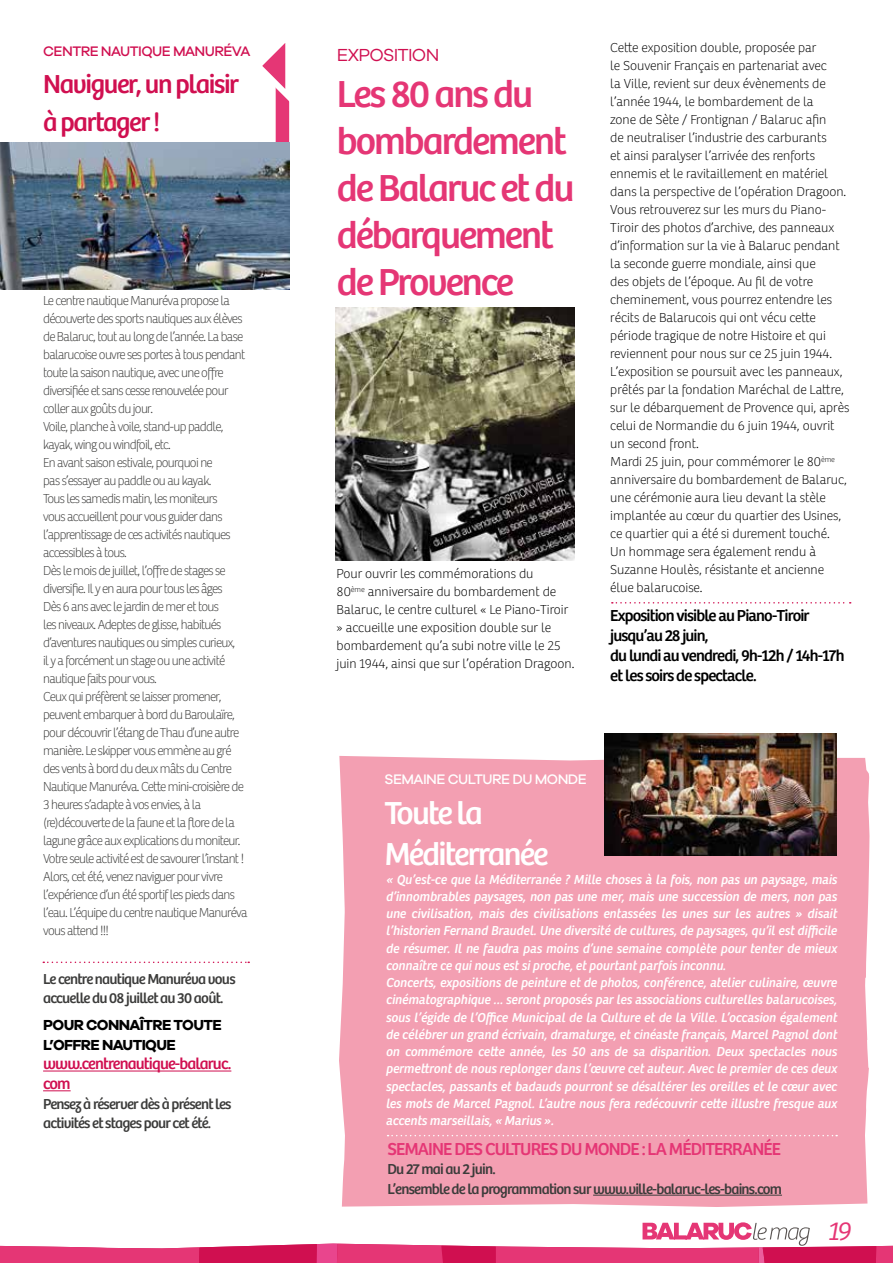
<style>
.page{position:relative;width:893px;height:1263px;background:#fff}
.page>*{position:absolute;margin:0;border:0;box-sizing:border-box;transform-origin:0 0}
.t1{font:39px/46.8px "Bree";letter-spacing:-.05em;color:#e53675}
.t2{font:33px/40.5px "Bree";letter-spacing:-.055em;color:#fff}
.t3{font:27px/37.5px "Bree";letter-spacing:-.05em;color:#d00f50}
.t4{font:italic 300 27px "Bree";color:#e53675}
.t5{font:18px "Bree";letter-spacing:-.05em;color:#e53675}
.t6{font:18px "Galano Grotesque";letter-spacing:-.04em;color:#d00f50}
.t7{font:16.5px/19.8px "Bree";letter-spacing:-.05em;color:#000}
.t8{font:16.5px/19.8px "Bree";letter-spacing:-.05em;color:#d00f50}
.t9{font:15px/19.5px "Bree";letter-spacing:-.05em;color:#3c3c3b}
.t10{font:700 15px/19.5px "Galano Grotesque";letter-spacing:-.04em;color:#000}
.t11{font:500 14.25px "Galano Grotesque";letter-spacing:-.04em;color:#d00f50}
.t12{font:500 14.25px "Galano Grotesque";letter-spacing:-.04em;color:#fff}
.t13{font:100 13.5px/18px "Bree";color:#000}
.t14{font:100 13.5px/18px "Bree";letter-spacing:-.05em;color:#3c3c3b;scale:.96 1}
.t15{font:italic 13.5px/17.2px "Bree";color:#fff;scale:.95 1}
</style>
<div class="page">
<svg style="left:0;top:1222px;width:893px;height:41px"></svg>
<img style="left:1px;top:143px;width:289px;height:146px">
<hr style="left:43px;top:1070px;width:188px;height:1px;background:#d00f50">
<svg style="left:43px;top:1090px;width:28px;height:1px"></svg>
<img style="left:336px;top:308px;width:239px;height:252px">
<div style="left:339px;top:756px;width:530px;height:451px;background:#f39fb2"></div>
<img style="left:604px;top:734px;width:233px;height:121px">
<svg style="left:249px;top:43px;width:41px;height:205px"></svg>
<svg style="left:612px;top:602px;width:239px;height:1px"></svg>
<svg style="left:43px;top:961px;width:206px;height:2px"></svg>
<hr style="left:593px;top:1195px;width:189px;height:1px;background:#3c3c3b">
<svg style="left:388px;top:1135px;width:449px;height:1px"></svg>
<p class="t11" style="left:43px;top:42px;width:209px">CENTRE NAUTIQUE MANURÉVA</p>
<h3 class="t3" style="left:43px;top:66px;width:198px">Naviguer, un plaisir à partager !</h3>
<p class="t14" style="left:43px;top:292px;width:214px">Le centre nautique Manuréva propose la découverte des sports nautiques aux élèves de Balaruc, tout au long de l’année. La base balarucoise ouvre ses portes à tous pendant toute la saison nautique, avec une offre diversifiée et sans cesse renouvelée pour coller aux goûts du jour.<br>Voile, planche à voile, stand-up paddle, kayak, wing ou windfoil, etc.<br>En avant saison estivale, pourquoi ne<br>pas s’essayer au paddle ou au kayak.<br>Tous les samedis matin, les moniteurs<br>vous accueillent pour vous guider dans l’apprentissage de ces activités nautiques accessibles à tous.<br>Dès le mois de juillet, l’offre de stages se diversifie. Il y en aura pour tous les âges<br>Dès 6 ans avec le jardin de mer et tous<br>les niveaux. Adeptes de glisse, habitués d’aventures nautiques ou simples curieux,<br>il y a forcément un stage ou une activité nautique faits pour vous.<br>Ceux qui préfèrent se laisser promener, peuvent embarquer à bord du Baroulaïre, pour découvrir l’étang de Thau d’une autre manière. Le skipper vous emmène au gré des vents à bord du deux mâts du Centre Nautique Manuréva. Cette mini-croisière de 3 heures s’adapte à vos envies, à la (re)découverte de la faune et la flore de la lagune grâce aux explications du moniteur.<br>Votre seule activité est de savourer l’instant !<br>Alors, cet été, venez naviguer pour vivre l’expérience d’un été sportif les pieds dans l’eau. L’équipe du centre nautique Manuréva vous attend !!!</p>
<p class="t9" style="left:43px;top:969px;width:194px">Le centre nautique Manuréva vous accuelle du 08 juillet au 30 août.</p>
<p class="t10" style="left:43px;top:1015px;width:180px">POUR CONNAÎTRE TOUTE<br>L’OFFRE NAUTIQUE</p>
<p class="t8" style="left:43px;top:1054px;width:190px">www.centrenautique-balaruc. com</p>
<p class="t9" style="left:43px;top:1094px;width:190px">Pensez à réserver dès à présent les activités et stages pour cet été.</p>
<h3 class="t6" style="left:337px;top:44px;width:104px">EXPOSITION</h3>
<h1 class="t1" style="left:337px;top:72px;width:239px">Les 80 ans du bombardement de Balaruc et du débarquement de Provence</h1>
<p class="t13" style="left:336px;top:565px;width:239px">Pour ouvrir les commémorations du<br>80<sup>ème</sup> anniversaire du bombardement de Balaruc, le centre culturel « Le Piano-Tiroir » accueille une exposition double sur le bombardement qu’a subi notre ville le 25 juin 1944, ainsi que sur l’opération Dragoon.</p>
<p class="t13" style="left:610px;top:39px;width:241px">Cette exposition double, proposée par<br>le Souvenir Français en partenariat avec<br>la Ville, revient sur deux évènements de l’année 1944, le bombardement de la<br>zone de Sète / Frontignan / Balaruc afin<br>de neutraliser l’industrie des carburants<br>et ainsi paralyser l’arrivée des renforts ennemis et le ravitaillement en matériel dans la perspective de l’opération Dragoon.<br>Vous retrouverez sur les murs du Piano-Tiroir des photos d’archive, des panneaux d’information sur la vie à Balaruc pendant la seconde guerre mondiale, ainsi que<br>des objets de l’époque. Au fil de votre cheminement, vous pourrez entendre les récits de Balarucois qui ont vécu cette période tragique de notre Histoire et qui reviennent pour nous sur ce 25 juin 1944.<br>L’exposition se poursuit avec les panneaux, prêtés par la fondation Maréchal de Lattre, sur le débarquement de Provence qui, après celui de Normandie du 6 juin 1944, ouvrit un second front.<br>Mardi 25 juin, pour commémorer le 80<sup>ème </sup>anniversaire du bombardement de Balaruc, une cérémonie aura lieu devant la stèle implantée au cœur du quartier des Usines, ce quartier qui a été si durement touché.<br>Un hommage sera également rendu à Suzanne Houlès, résistante et ancienne élue balarucoise.</p>
<p class="t7" style="left:610px;top:606px;width:236px">Exposition visible au Piano-Tiroir jusqu’au 28 juin,<br>du lundi au vendredi, 9h-12h / 14h-17h et les soirs de spectacle.</p>
<p class="t12" style="left:385px;top:770px;width:204px">SEMAINE CULTURE DU MONDE</p>
<h2 class="t2" style="left:384px;top:794px;width:165px">Toute la<br>Méditerranée</h2>
<p class="t15" style="left:386px;top:871px;width:476px">« Qu’est-ce que la Méditerranée ? Mille choses à la fois, non pas un paysage, mais d’innombrables paysages, non pas une mer, mais une succession de mers, non pas une civilisation, mais des civilisations entassées les unes sur les autres » disait l’historien Fernand Braudel. Une diversité de cultures, de paysages, qu’il est difficile de résumer. Il ne faudra pas moins d’une semaine complète pour tenter de mieux connaître ce qui nous est si proche, et pourtant parfois inconnu.<br>Concerts, expositions de peinture et de photos, conférence, atelier culinaire, œuvre cinématographique … seront proposés par les associations culturelles balarucoises, sous l’égide de l’Office Municipal de la Culture et de la Ville. L’occasion également de célébrer un grand écrivain, dramaturge, et cinéaste français, Marcel Pagnol dont on commémore cette année, les 50 ans de sa disparition. Deux spectacles nous permettront de nous replonger dans l’œuvre cet auteur. Avec le premier de ces deux spectacles, passants et badauds pourront se désaltérer les oreilles et le cœur avec les mots de Marcel Pagnol. L’autre nous fera redécouvrir cette illustre fresque aux accents marseillais, « Marius ».</p>
<h3 class="t5" style="left:387px;top:1138px;width:395px">SEMAINE DES CULTURES DU MONDE : LA MÉDITERRANÉE</h3>
<p class="t9" style="left:387px;top:1159px;width:396px">Du 27 mai au 2 juin.<br>L’ensemble de la programmation sur www.ville-balaruc-les-bains.com</p>
<h3 class="t4" style="left:827px;top:1216px;width:25px">19</h3>
</div>
